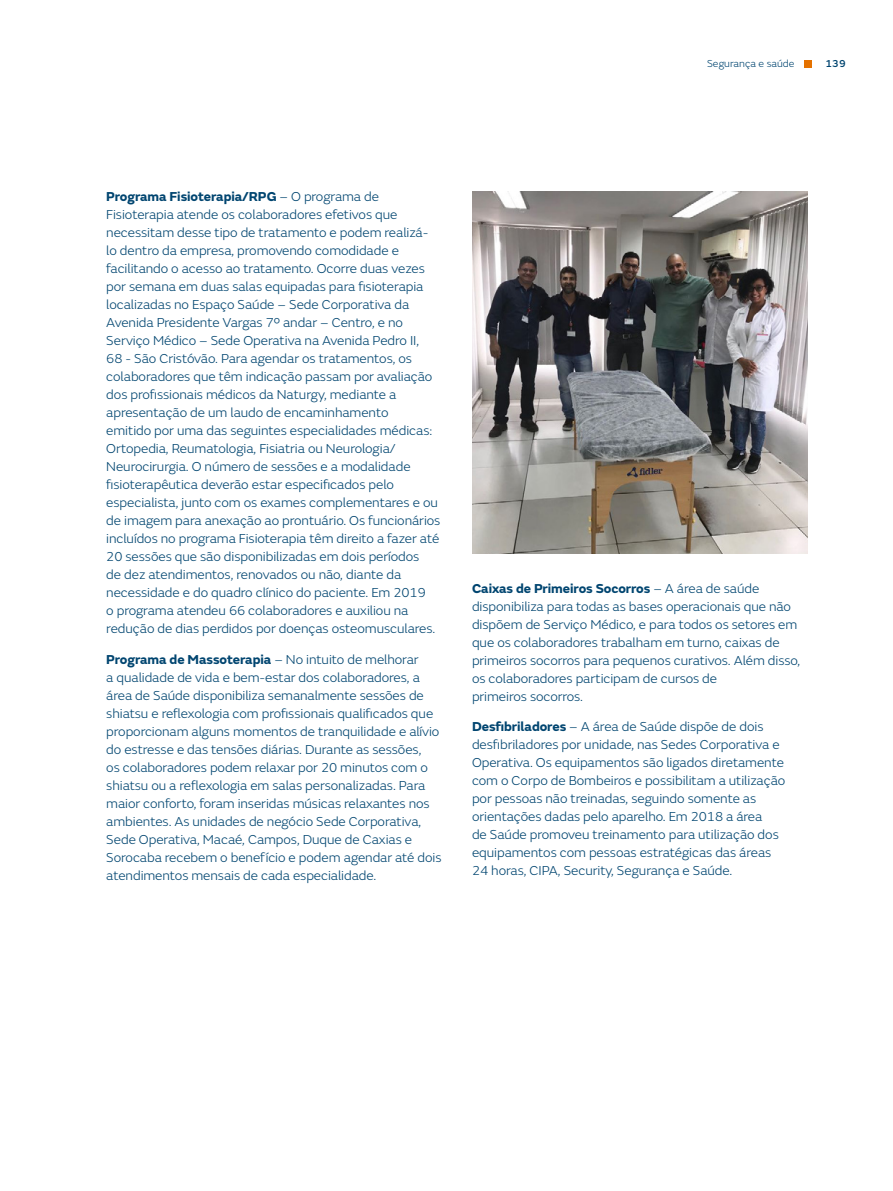
<style>
.page{position:relative;width:893px;height:1191px;background:#fff}
.page>*{position:absolute;margin:0;border:0;box-sizing:border-box;transform-origin:0 0}
.t1{font:300 13.5px/18px "FS Emeric";letter-spacing:-.005em;color:#004570}
.t2{font:300 10.5px "FS Emeric";color:#004570}
.t3{font:500 10.5px "FS Emeric";color:#004570}
.s1{font-weight:700}
</style>
<div class="page">
<div style="left:804px;top:60px;width:8px;height:7px;background:#e57200"></div>
<img style="left:472px;top:191px;width:336px;height:363px">
<p class="t2" style="left:707px;top:57px;width:89px">Segurança e saúde</p>
<p class="t3" style="left:825px;top:56px;width:22px">139</p>
<p class="t1" style="left:106px;top:187px;width:336px"><span class="s1">Programa Fisioterapia/RPG</span> – O programa de Fisioterapia atende os colaboradores efetivos que necessitam desse tipo de tratamento e podem realizá&shy;lo dentro da empresa, promovendo comodidade e facilitando o acesso ao tratamento. Ocorre duas vezes por semana em duas salas equipadas para fisioterapia localizadas no Espaço Saúde – Sede Corporativa da Avenida Presidente Vargas 7º andar – Centro, e no Serviço Médico – Sede Operativa na Avenida Pedro II,<br>68 - São Cristóvão. Para agendar os tratamentos, os colaboradores que têm indicação passam por avaliação dos profissionais médicos da Naturgy, mediante a apresentação de um laudo de encaminhamento<br>emitido por uma das seguintes especialidades médicas:<br>Ortopedia, Reumatologia, Fisiatria ou Neurologia/ Neurocirurgia. O número de sessões e a modalidade fisioterapêutica deverão estar especificados pelo especialista, junto com os exames complementares e ou de imagem para anexação ao prontuário. Os funcionários incluídos no programa Fisioterapia têm direito a fazer até 20 sessões que são disponibilizadas em dois períodos<br>de dez atendimentos, renovados ou não, diante da necessidade e do quadro clínico do paciente. Em 2019<br>o programa atendeu 66 colaboradores e auxiliou na redução de dias perdidos por doenças osteomusculares.</p>
<p class="t1" style="left:106px;top:650px;width:337px"><span class="s1">Programa de Massoterapia</span> – No intuito de melhorar<br>a qualidade de vida e bem-estar dos colaboradores, a área de Saúde disponibiliza semanalmente sessões de shiatsu e reflexologia com profissionais qualificados que proporcionam alguns momentos de tranquilidade e alívio do estresse e das tensões diárias. Durante as sessões,<br>os colaboradores podem relaxar por 20 minutos com o shiatsu ou a reflexologia em salas personalizadas. Para maior conforto, foram inseridas músicas relaxantes nos ambientes. As unidades de negócio Sede Corporativa, Sede Operativa, Macaé, Campos, Duque de Caxias e Sorocaba recebem o benefício e podem agendar até dois atendimentos mensais de cada especialidade.</p>
<p class="t1" style="left:472px;top:578px;width:330px"><span class="s1">Caixas de Primeiros Socorros</span> – A área de saúde disponibiliza para todas as bases operacionais que não dispõem de Serviço Médico, e para todos os setores em que os colaboradores trabalham em turno, caixas de primeiros socorros para pequenos curativos. Além disso, os colaboradores participam de cursos de<br>primeiros socorros.</p>
<p class="t1" style="left:472px;top:717px;width:315px"><span class="s1">Desfibriladores</span> – A área de Saúde dispõe de dois desfibriladores por unidade, nas Sedes Corporativa e Operativa. Os equipamentos são ligados diretamente com o Corpo de Bombeiros e possibilitam a utilização por pessoas não treinadas, seguindo somente as orientações dadas pelo aparelho. Em 2018 a área<br>de Saúde promoveu treinamento para utilização dos equipamentos com pessoas estratégicas das áreas 24 horas, CIPA, Security, Segurança e Saúde.</p>
</div>
